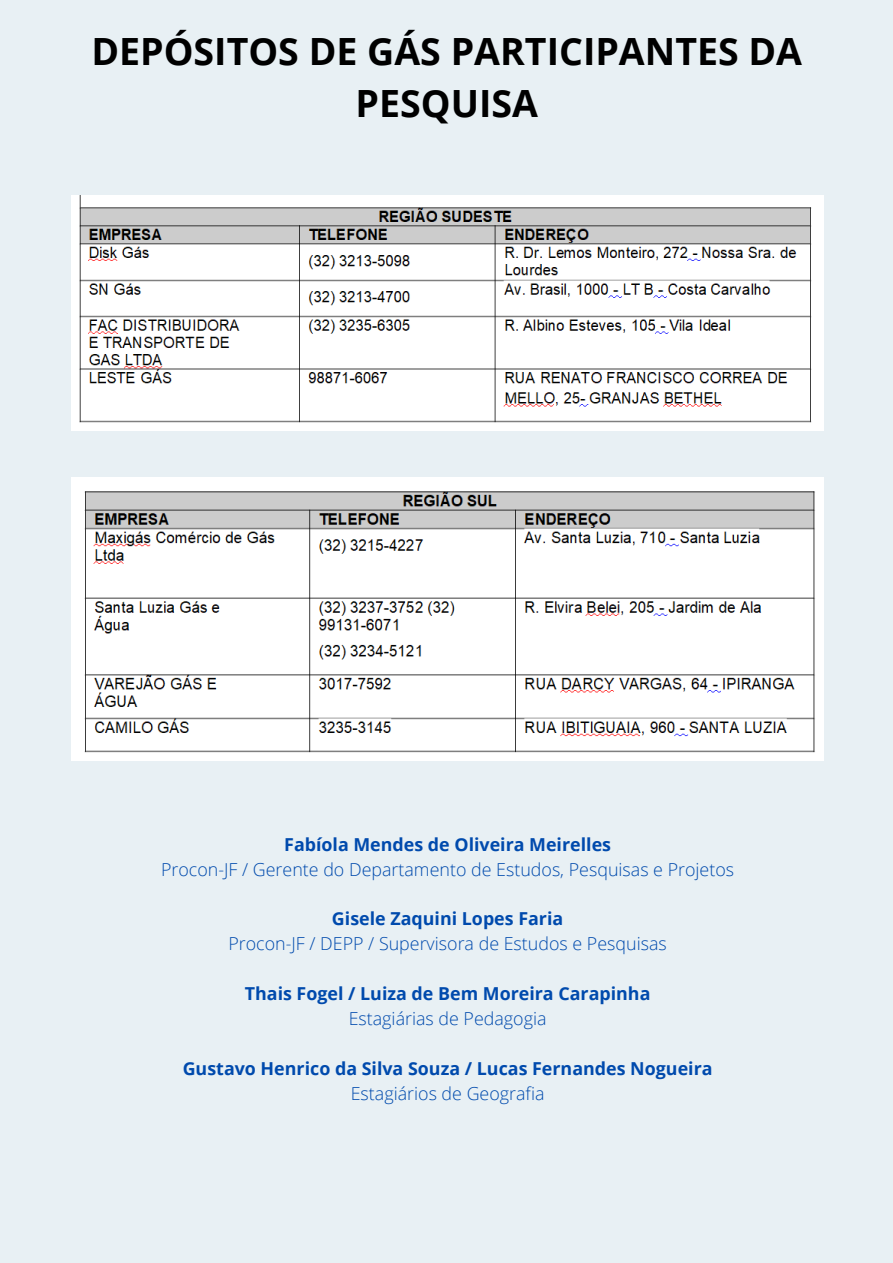
<style>
.page{position:relative;width:893px;height:1263px;background:#e8f0f4}
.page>*{position:absolute;margin:0;border:0;box-sizing:border-box;transform-origin:0 0}
.t1{font:700 37.5px/52.3px "Open Sans";color:#000;text-align:center}
.t2{font:300 17.85px "Open Sans";color:#004aad}
.t3{font:700 17.85px "Open Sans";color:#004aad}
</style>
<div class="page">
<img style="left:72px;top:195px;width:752px;height:235px">
<img style="left:72px;top:477px;width:752px;height:284px">
<p class="t1" style="left:91px;top:24px;width:712px">DEPÓSITOS DE GÁS PARTICIPANTES DA<br>PESQUISA</p>
<p class="t3" style="left:284px;top:831px;width:328px">Fabíola Mendes de Oliveira Meirelles</p>
<p class="t2" style="left:161px;top:856px;width:574px">Procon-JF / Gerente do Departamento de Estudos, Pesquisas e Projetos</p>
<p class="t3" style="left:332px;top:906px;width:233px">Gisele Zaquini Lopes Faria</p>
<p class="t2" style="left:228px;top:931px;width:440px">Procon-JF / DEPP / Supervisora de Estudos e Pesquisas</p>
<p class="t3" style="left:245px;top:981px;width:407px">Thais Fogel / Luiza de Bem Moreira Carapinha</p>
<p class="t2" style="left:349px;top:1006px;width:199px">Estagiárias de Pedagogia</p>
<p class="t3" style="left:183px;top:1056px;width:531px">Gustavo Henrico da Silva Souza / Lucas Fernandes Nogueira</p>
<p class="t2" style="left:351px;top:1080px;width:195px">Estagiários de Geografia</p>
</div>
